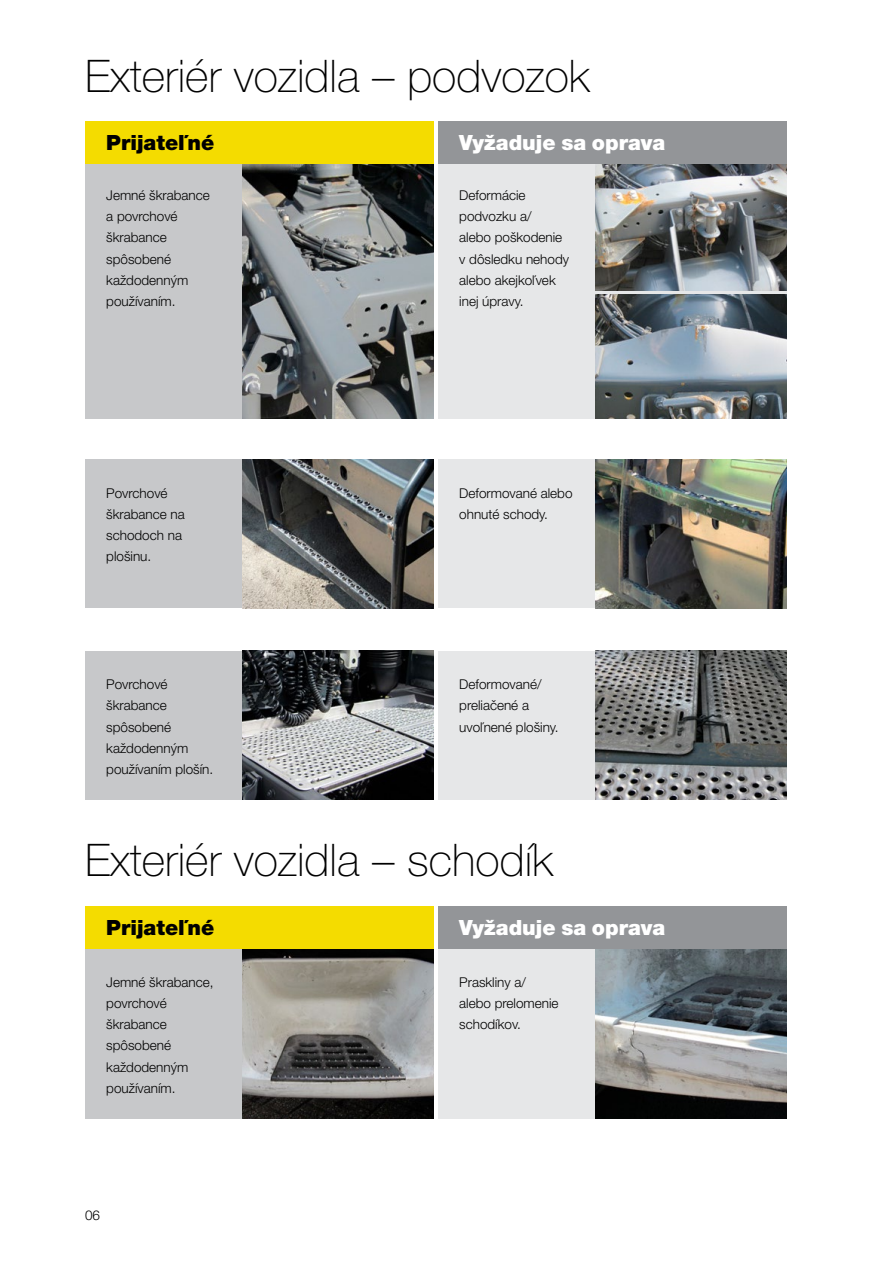
<style>
.page{position:relative;width:893px;height:1263px;background:#fff}
.page>*{position:absolute;margin:0;border:0;box-sizing:border-box;transform-origin:0 0}
.t1{font:100 45px "Helvetica Neue LT Pro";color:#000}
.t2{font:900 21px "Helvetica Neue LT Pro";color:#fff}
.t3{font:900 21px "Helvetica Neue LT Pro";color:#000}
.t4{font:300 13.5px/21.3px "Helvetica Neue LT Pro";color:#000}
</style>
<div class="page">
<div style="left:85px;top:121px;width:349px;height:297px;background:#c7c8ca"></div>
<div style="left:438px;top:121px;width:349px;height:297px;background:#e6e7e8"></div>
<div style="left:85px;top:651px;width:349px;height:148px;background:#c7c8ca"></div>
<div style="left:438px;top:459px;width:349px;height:149px;background:#e6e7e8"></div>
<div style="left:438px;top:651px;width:349px;height:148px;background:#e6e7e8"></div>
<img style="left:242px;top:651px;width:192px;height:148px">
<img style="left:595px;top:163px;width:192px;height:128px">
<img style="left:595px;top:294px;width:192px;height:124px">
<img style="left:595px;top:459px;width:192px;height:149px">
<img style="left:595px;top:651px;width:192px;height:148px">
<div style="left:85px;top:459px;width:349px;height:149px;background:#c7c8ca"></div>
<img style="left:242px;top:163px;width:192px;height:255px">
<img style="left:242px;top:459px;width:192px;height:149px">
<div style="left:85px;top:906px;width:349px;height:212px;background:#c7c8ca"></div>
<div style="left:438px;top:906px;width:349px;height:212px;background:#e6e7e8"></div>
<img style="left:242px;top:948px;width:192px;height:170px">
<img style="left:595px;top:948px;width:192px;height:170px">
<div style="left:85px;top:121px;width:349px;height:42px;background:#f4dc00"></div>
<div style="left:85px;top:906px;width:349px;height:42px;background:#f4dc00"></div>
<div style="left:438px;top:121px;width:349px;height:42px;background:#939598"></div>
<div style="left:438px;top:906px;width:349px;height:42px;background:#939598"></div>
<h1 class="t1" style="left:85px;top:50px;width:506px">Exteriér vozidla – podvozok</h1>
<h2 class="t3" style="left:106px;top:130px;width:109px">Prijateľné</h2>
<p class="t4" style="left:106px;top:184px;width:105px">Jemné škrabance a povrchové škrabance spôsobené každodenným používaním.</p>
<p class="t4" style="left:106px;top:482px;width:80px">Povrchové škrabance na schodoch na plošinu.</p>
<p class="t4" style="left:106px;top:673px;width:109px">Povrchové škrabance spôsobené každodenným používaním plošín.</p>
<h2 class="t2" style="left:459px;top:130px;width:208px">Vyžaduje sa oprava</h2>
<p class="t4" style="left:459px;top:184px;width:111px">Deformácie podvozku a/<br>alebo poškodenie v dôsledku nehody alebo akejkoľvek inej úpravy.</p>
<p class="t4" style="left:459px;top:482px;width:115px">Deformované alebo ohnuté schody.</p>
<p class="t4" style="left:459px;top:673px;width:101px">Deformované/ preliačené a uvoľnené plošiny.</p>
<h1 class="t1" style="left:85px;top:834px;width:470px">Exteriér vozidla – schodík</h1>
<h2 class="t3" style="left:106px;top:914px;width:109px">Prijateľné</h2>
<p class="t4" style="left:106px;top:971px;width:109px">Jemné škrabance, povrchové škrabance spôsobené každodenným používaním.</p>
<p class="t4" style="left:85px;top:1205px;width:17px">06</p>
<h2 class="t2" style="left:459px;top:914px;width:208px">Vyžaduje sa oprava</h2>
<p class="t4" style="left:459px;top:971px;width:101px">Praskliny a/ alebo prelomenie schodíkov.</p>
</div>
